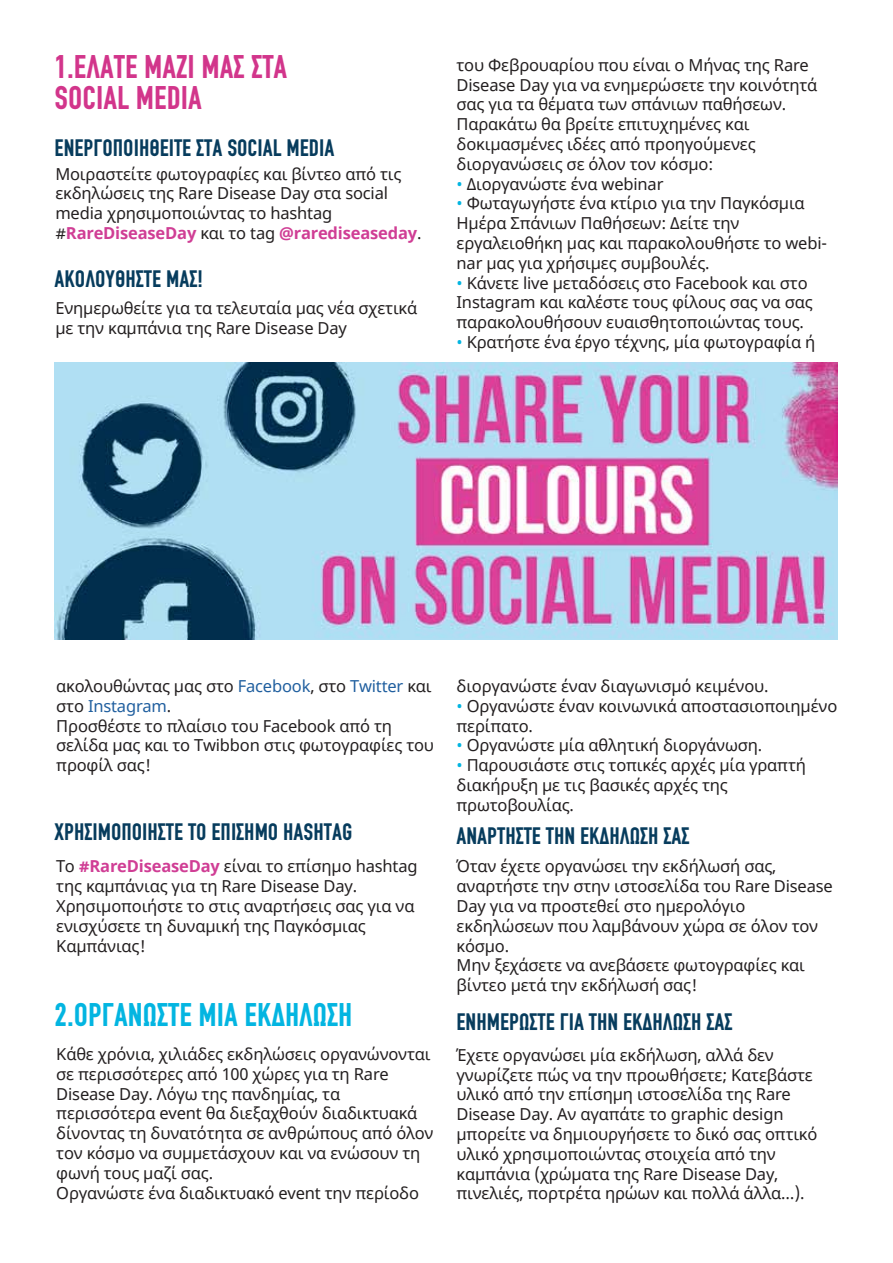
<style>
.page{position:relative;width:893px;height:1263px;background:#fff}
.page>*{position:absolute;margin:0;border:0;box-sizing:border-box;transform-origin:0 0}
.t1{font:700 33px/30.6px "PF Din Text Compressed";color:#d2358b}
.t2{font:700 33px "PF Din Text Compressed";color:#03b5e1}
.t3{font:700 24px "PF Din Text Compressed";color:#073c5d}
.t4{font:16.5px/19.8px "Noto Sans";letter-spacing:-.01em;color:#231f20}
.s1{font-weight:700;color:#d03e95}
.s2{color:#03b5e1}
.s3{color:#205f9f}
</style>
<div class="page">
<img style="left:54px;top:362px;width:783px;height:277px">
<h1 class="t1" style="left:55px;top:52px;width:234px">1.ΕΛΑΤΕ ΜΑΖΙ ΜΑΣ ΣΤΑ<br>SOCIAL MEDIA</h1>
<h2 class="t3" style="left:55px;top:133px;width:281px">ΕΝΕΡΓΟΠΟΙΗΘΕΙΤΕ ΣΤΑ SOCIAL MEDIA</h2>
<p class="t4" style="left:55px;top:164px;width:368px">Μοιραστείτε φωτογραφίες και βίντεο από τις εκδηλώσεις της Rare Disease Day στα social media χρησιμοποιώντας το hashtag #<span class="s1">RareDiseaseDay</span> και το tag <span class="s1">@rarediseaseday</span>.</p>
<h2 class="t3" style="left:55px;top:264px;width:150px">ΑΚΟΛΟΥΘΗΣΤΕ ΜΑΣ!</h2>
<p class="t4" style="left:55px;top:299px;width:363px">Ενημερωθείτε για τα τελευταία μας νέα σχετικά με την καμπάνια της Rare Disease Day</p>
<p class="t4" style="left:457px;top:55px;width:362px">του Φεβρουαρίου που είναι ο Μήνας της Rare Disease Day για να ενημερώσετε την κοινότητά σας για τα θέματα των σπάνιων παθήσεων.<br>Παρακάτω θα βρείτε επιτυχημένες και δοκιμασμένες ιδέες από προηγούμενες διοργανώσεις σε όλον τον κόσμο:</p>
<p class="t4" style="left:457px;top:174px;width:208px"><span class="s2">•</span> Διοργανώστε ένα webinar</p>
<p class="t4" style="left:457px;top:194px;width:372px"><span class="s2">•</span> Φωταγωγήστε ένα κτίριο για την Παγκόσμια Ημέρα Σπάνιων Παθήσεων: Δείτε την εργαλειοθήκη μας και παρακολουθήστε το webi&shy;nar μας για χρήσιμες συμβουλές.</p>
<p class="t4" style="left:457px;top:273px;width:358px"><span class="s2">•</span> Κάνετε live μεταδόσεις στο Facebook και στο<br>Instagram και καλέστε τους φίλους σας να σας παρακολουθήσουν ευαισθητοποιώντας τους.</p>
<p class="t4" style="left:457px;top:333px;width:360px"><span class="s2">•</span> Κρατήστε ένα έργο τέχνης, μία φωτογραφία ή</p>
<p class="t4" style="left:56px;top:677px;width:379px">ακολουθώντας μας στο <span class="s3">Facebook</span>, στο <span class="s3">Twitter</span> και στο <span class="s3">Instagram</span>.<br>Προσθέστε το πλαίσιο του Facebook από τη σελίδα μας και το Twibbon στις φωτογραφίες του προφίλ σας!</p>
<p class="t4" style="left:457px;top:677px;width:313px">διοργανώστε έναν διαγωνισμό κειμένου.</p>
<p class="t4" style="left:457px;top:696px;width:382px"><span class="s2">•</span> Οργανώστε έναν κοινωνικά αποστασιοποιημένο περίπατο.</p>
<p class="t4" style="left:457px;top:736px;width:307px"><span class="s2">•</span> Οργανώστε μία αθλητική διοργάνωση.</p>
<p class="t4" style="left:457px;top:756px;width:351px"><span class="s2">•</span> Παρουσιάστε στις τοπικές αρχές μία γραπτή διακήρυξη με τις βασικές αρχές της πρωτοβουλίας.</p>
<h2 class="t3" style="left:55px;top:817px;width:299px">ΧΡΗΣΙΜΟΠΟΙΗΣΤΕ ΤΟ ΕΠΙΣΗΜΟ HASHTAG</h2>
<h2 class="t3" style="left:457px;top:822px;width:234px">ΑΝΑΡΤΗΣΤΕ ΤΗΝ ΕΚ∆ΗΛΩΣΗ ΣΑΣ</h2>
<p class="t4" style="left:56px;top:857px;width:363px">Το <span class="s1">#RareDiseaseDay</span> είναι το επίσημο hashtag της καμπάνιας για τη Rare Disease Day.<br>Χρησιμοποιήστε το στις αναρτήσεις σας για να ενισχύσετε τη δυναμική της Παγκόσμιας Καμπάνιας!</p>
<p class="t4" style="left:457px;top:857px;width:378px">Όταν έχετε οργανώσει την εκδήλωσή σας, αναρτήστε την στην ιστοσελίδα του Rare Disease Day για να προστεθεί στο ημερολόγιο εκδηλώσεων που λαμβάνουν χώρα σε όλον τον κόσμο.<br>Μην ξεχάσετε να ανεβάσετε φωτογραφίες και βίντεο μετά την εκδήλωσή σας!</p>
<h1 class="t2" style="left:55px;top:995px;width:299px">2.ΟΡΓΑΝΩΣΤΕ ΜΙΑ ΕΚ∆ΗΛΩΣΗ</h1>
<p class="t4" style="left:56px;top:1045px;width:379px">Κάθε χρόνια, χιλιάδες εκδηλώσεις οργανώνονται σε περισσότερες από 100 χώρες για τη Rare Disease Day. Λόγω της πανδημίας, τα περισσότερα event θα διεξαχθούν διαδικτυακά δίνοντας τη δυνατότητα σε ανθρώπους από όλον τον κόσμο να συμμετάσχουν και να ενώσουν τη φωνή τους μαζί σας.<br>Οργανώστε ένα διαδικτυακό event την περίοδο</p>
<h2 class="t3" style="left:457px;top:1008px;width:277px">ΕΝΗΜΕΡΩΣΤΕ ΓΙΑ ΤΗΝ ΕΚ∆ΗΛΩΣΗ ΣΑΣ</h2>
<p class="t4" style="left:457px;top:1045px;width:362px">Έχετε οργανώσει μία εκδήλωση, αλλά δεν γνωρίζετε πώς να την προωθήσετε; Κατεβάστε υλικό από την επίσημη ιστοσελίδα της Rare Disease Day. Αν αγαπάτε το graphic design μπορείτε να δημιουργήσετε το δικό σας οπτικό υλικό χρησιμοποιώντας στοιχεία από την καμπάνια (χρώματα της Rare Disease Day, πινελιές, πορτρέτα ηρώων και πολλά άλλα…).</p>
</div>
